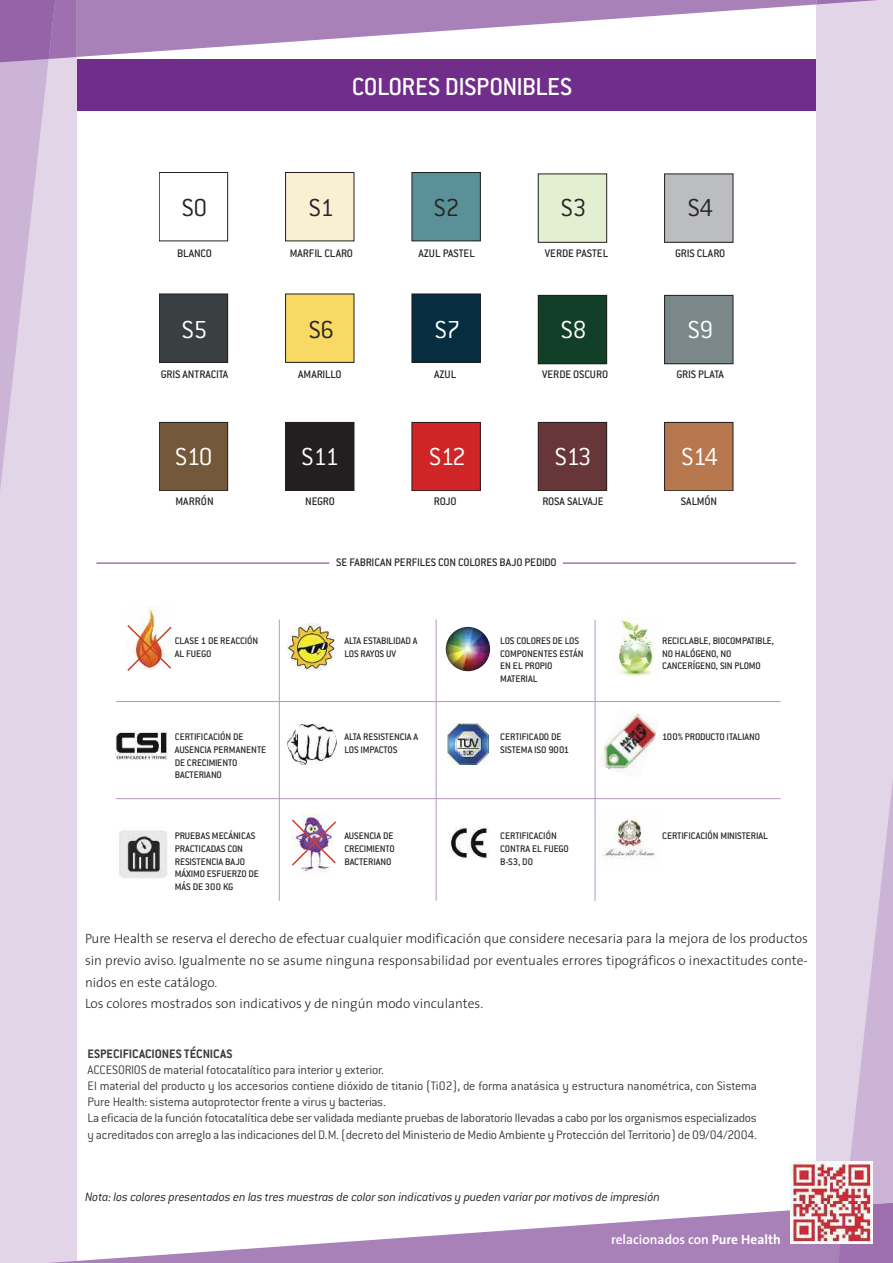
<style>
.page{position:relative;width:893px;height:1263px;background:#fff}
.page>*{position:absolute;margin:0;border:0;box-sizing:border-box;transform-origin:0 0}
.t1{font:300 27px "Conduit ITC";color:#fff}
.t2{font:500 27px "Conduit ITC";letter-spacing:-.02em;color:#fff}
.t3{font:300 27px "Conduit ITC";color:#272627}
.t4{font:300 13.5px/16.2px "Conduit ITC";letter-spacing:-.015em;color:#3d3c3c}
.t5{font:300 13.5px/21.6px "The Sans";color:#272627}
.t6{font:italic 300 13.5px "Conduit ITC";letter-spacing:-.015em;color:#272627}
.t7{font:600 13.5px "The Sans";color:#fff}
.t8{font:700 13.5px "Conduit ITC";color:#3d3c3c}
.t9{font:500 12px "Conduit ITC";color:#272627}
.t10{font:500 12px "Conduit ITC";letter-spacing:-.025em;color:#272627}
.t11{font:500 10.5px/12.6px "Conduit ITC";letter-spacing:-.01em;color:#272627}
.s1{font-weight:700}
</style>
<div class="page">
<div style="left:159px;top:294px;width:69px;height:68px;background:#3a3f41"></div>
<div style="left:159px;top:294px;width:69px;height:68px;border:1px solid #231f20"></div>
<div style="left:286px;top:294px;width:68px;height:68px;background:#f7d964"></div>
<div style="left:412px;top:294px;width:68px;height:68px;background:#072d41"></div>
<div style="left:412px;top:294px;width:68px;height:68px;border:1px solid #231f20"></div>
<div style="left:159px;top:422px;width:69px;height:69px;background:#73583a"></div>
<div style="left:159px;top:422px;width:69px;height:69px;border:1px solid #231f20"></div>
<div style="left:286px;top:422px;width:68px;height:69px;background:#231f20"></div>
<div style="left:285px;top:422px;width:69px;height:69px;border:1px solid #231f20"></div>
<div style="left:412px;top:422px;width:68px;height:69px;background:#d02526"></div>
<div style="left:412px;top:422px;width:68px;height:69px;border:1px solid #231f20"></div>
<div style="left:538px;top:422px;width:69px;height:69px;background:#673638"></div>
<div style="left:538px;top:422px;width:69px;height:69px;border:1px solid #231f20"></div>
<div style="left:665px;top:422px;width:68px;height:69px;background:#b8784f"></div>
<div style="left:664px;top:422px;width:69px;height:69px;border:1px solid #231f20"></div>
<div style="left:538px;top:295px;width:69px;height:69px;background:#113f27"></div>
<div style="left:538px;top:295px;width:69px;height:69px;border:1px solid #231f20"></div>
<div style="left:665px;top:295px;width:68px;height:69px;background:#7b8889"></div>
<div style="left:664px;top:295px;width:69px;height:69px;border:1px solid #231f20"></div>
<div style="left:159px;top:172px;width:69px;height:69px;border:1px solid #231f20"></div>
<div style="left:286px;top:172px;width:68px;height:69px;background:#f9f0d4"></div>
<div style="left:285px;top:172px;width:69px;height:69px;border:1px solid #231f20"></div>
<div style="left:412px;top:172px;width:68px;height:69px;background:#5a9199"></div>
<div style="left:412px;top:172px;width:68px;height:69px;border:1px solid #231f20"></div>
<div style="left:538px;top:174px;width:69px;height:68px;background:#e2efd0"></div>
<div style="left:538px;top:174px;width:69px;height:68px;border:1px solid #231f20"></div>
<div style="left:665px;top:174px;width:68px;height:68px;background:#bcbdc0"></div>
<div style="left:1px;top:60px;width:892px;height:51px;background:#702d8a"></div>
<div style="left:816px;top:0;width:77px;height:1263px;background:#e2d5e8"></div>
<div style="left:0;top:0;width:77px;height:1263px;background:#e2d5e8"></div>
<svg style="left:49px;top:1210px;width:784px;height:53px;fill:#a981b9"></svg>
<svg style="left:833px;top:781px;width:60px;height:482px"></svg>
<svg style="left:77px;top:0;width:744px;height:60px;fill:#a981b9"></svg>
<svg style="left:816px;top:0;width:62px;height:4px"></svg>
<svg style="left:0;top:0;width:77px;height:489px"></svg>
<div style="left:790px;top:1161px;width:83px;height:83px;background:#fff"></div>
<img style="left:790px;top:1161px;width:82px;height:82px">
<hr style="left:96px;top:563px;width:233px;height:1px;background:#702d8a">
<hr style="left:563px;top:563px;width:233px;height:1px;background:#702d8a">
<img style="left:137px;top:606px;width:23px;height:17px">
<img style="left:287px;top:623px;width:50px;height:49px;border-radius:50%">
<img style="left:617px;top:618px;width:42px;height:58px">
<img style="left:446px;top:627px;width:44px;height:44px;border-radius:50%">
<img style="left:127px;top:623px;width:45px;height:48px">
<img style="left:115px;top:730px;width:53px;height:30px">
<img style="left:287px;top:724px;width:49px;height:41px">
<svg style="left:594px;top:702px;width:1px;height:78px"></svg>
<img style="left:599px;top:713px;width:58px;height:64px">
<svg style="left:451px;top:727px;width:38px;height:38px"></svg>
<img style="left:447px;top:723px;width:41px;height:41px">
<img style="left:119px;top:830px;width:48px;height:48px">
<img style="left:301px;top:814px;width:29px;height:59px">
<img style="left:602px;top:818px;width:54px;height:42px">
<img style="left:450px;top:827px;width:39px;height:31px">
<svg style="left:291px;top:818px;width:45px;height:49px"></svg>
<hr style="left:279px;top:620px;width:1px;height:281px;background:#b896c4">
<hr style="left:436px;top:620px;width:1px;height:281px;background:#b896c4">
<hr style="left:595px;top:620px;width:1px;height:281px;background:#b896c4">
<hr style="left:116px;top:701px;width:665px;height:1px;background:#b896c4">
<hr style="left:116px;top:798px;width:665px;height:1px;background:#b896c4">
<h1 class="t2" style="left:352px;top:78px;width:222px">COLORES DISPONIBLES</h1>
<h1 class="t3" style="left:182px;top:199px;width:27px">S0</h1>
<h1 class="t3" style="left:309px;top:199px;width:27px">S1</h1>
<h1 class="t3" style="left:434px;top:199px;width:27px">S2</h1>
<h1 class="t3" style="left:561px;top:199px;width:27px">S3</h1>
<h1 class="t3" style="left:688px;top:199px;width:27px">S4</h1>
<p class="t9" style="left:177px;top:250px;width:36px">BLANCO</p>
<p class="t9" style="left:290px;top:250px;width:65px">MARFIL CLARO</p>
<p class="t9" style="left:419px;top:250px;width:58px">AZUL PASTEL</p>
<p class="t9" style="left:545px;top:250px;width:65px">VERDE PASTEL</p>
<p class="t9" style="left:675px;top:250px;width:52px">GRIS CLARO</p>
<h1 class="t1" style="left:182px;top:321px;width:27px">S5</h1>
<h1 class="t3" style="left:309px;top:321px;width:27px">S6</h1>
<h1 class="t1" style="left:435px;top:321px;width:27px">S7</h1>
<h1 class="t1" style="left:561px;top:321px;width:27px">S8</h1>
<h1 class="t1" style="left:688px;top:321px;width:27px">S9</h1>
<p class="t9" style="left:161px;top:370px;width:69px">GRIS ANTRACITA</p>
<p class="t9" style="left:298px;top:370px;width:45px">AMARILLO</p>
<p class="t9" style="left:434px;top:370px;width:23px">AZUL</p>
<p class="t9" style="left:542px;top:370px;width:67px">VERDE OSCURO</p>
<p class="t10" style="left:676px;top:370px;width:49px">GRIS PLATA</p>
<h1 class="t1" style="left:175px;top:448px;width:39px">S10</h1>
<h1 class="t1" style="left:302px;top:448px;width:39px">S11</h1>
<h1 class="t1" style="left:429px;top:448px;width:38px">S12</h1>
<h1 class="t1" style="left:555px;top:448px;width:38px">S13</h1>
<h1 class="t1" style="left:681px;top:448px;width:38px">S14</h1>
<p class="t9" style="left:176px;top:498px;width:40px">MARRÓN</p>
<p class="t11" style="left:175px;top:636px;width:85px">CLASE 1 DE REACCIÓN<br>AL FUEGO</p>
<p class="t9" style="left:305px;top:498px;width:31px">NEGRO</p>
<p class="t9" style="left:434px;top:498px;width:24px">ROJO</p>
<p class="t9" style="left:542px;top:498px;width:63px">ROSA SALVAJE</p>
<p class="t9" style="left:681px;top:498px;width:38px">SALMÓN</p>
<p class="t9" style="left:336px;top:558px;width:222px">SE FABRICAN PERFILES CON COLORES BAJO PEDIDO</p>
<p class="t11" style="left:344px;top:636px;width:75px">ALTA ESTABILIDAD A<br>LOS RAYOS UV</p>
<p class="t11" style="left:662px;top:636px;width:113px">RECICLABLE, BIOCOMPATIBLE,<br>NO HALÓGENO, NO<br>CANCERÍGENO, SIN PLOMO</p>
<p class="t11" style="left:500px;top:636px;width:85px">LOS COLORES DE LOS<br>COMPONENTES ESTÁN<br>EN EL PROPIO<br>MATERIAL</p>
<p class="t11" style="left:175px;top:732px;width:70px">CERTIFICACIÓN DE</p>
<p class="t11" style="left:662px;top:732px;width:100px">100% PRODUCTO ITALIANO</p>
<p class="t11" style="left:175px;top:744px;width:93px">AUSENCIA PERMANENTE<br>DE CRECIMIENTO<br>BACTERIANO</p>
<p class="t11" style="left:344px;top:732px;width:75px">ALTA RESISTENCIA A<br>LOS IMPACTOS</p>
<p class="t11" style="left:500px;top:732px;width:70px">CERTIFICADO DE<br>SISTEMA ISO 9001</p>
<p class="t11" style="left:175px;top:831px;width:82px">PRUEBAS MECÁNICAS</p>
<p class="t11" style="left:662px;top:831px;width:107px">CERTIFICACIÓN MINISTERIAL</p>
<p class="t11" style="left:175px;top:844px;width:86px">PRACTICADAS CON<br>RESISTENCIA BAJO<br>MÁXIMO ESFUERZO DE<br>MÁS DE 300 KG</p>
<p class="t11" style="left:500px;top:831px;width:70px">CERTIFICACIÓN<br>CONTRA EL FUEGO<br>B-S3, D0</p>
<p class="t11" style="left:344px;top:831px;width:52px">AUSENCIA DE<br>CRECIMIENTO<br>BACTERIANO</p>
<p class="t5" style="left:85px;top:929px;width:724px">Pure Health se reserva el derecho de efectuar cualquier modificación que considere necesaria para la mejora de los productos sin previo aviso. Igualmente no se asume ninguna responsabilidad por eventuales errores tipográficos o inexactitudes conte&shy;nidos en este catálogo.<br>Los colores mostrados son indicativos y de ningún modo vinculantes.</p>
<p class="t8" style="left:88px;top:1049px;width:146px">ESPECIFICACIONES TÉCNICAS</p>
<p class="t4" style="left:88px;top:1063px;width:671px">ACCESORIOS de material fotocatalítico para interior y exterior.<br>El material del producto y los accesorios contiene dióxido de titanio (TiO2), de forma anatásica y estructura nanométrica, con Sistema Pure Health: sistema autoprotector frente a virus y bacterias.<br>La eficacia de la función fotocatalítica debe ser validada mediante pruebas de laboratorio llevadas a cabo por los organismos especializados y acreditados con arreglo a las indicaciones del D.M. (decreto del Ministerio de Medio Ambiente y Protección del Territorio) de 09/04/2004.</p>
<p class="t6" style="left:85px;top:1193px;width:577px">Nota: los colores presentados en las tres muestras de color son indicativos y pueden variar por motivos de impresión</p>
<p class="t7" style="left:611px;top:1234px;width:171px">relacionados con <span class="s1">Pure Health</span></p>
</div>
